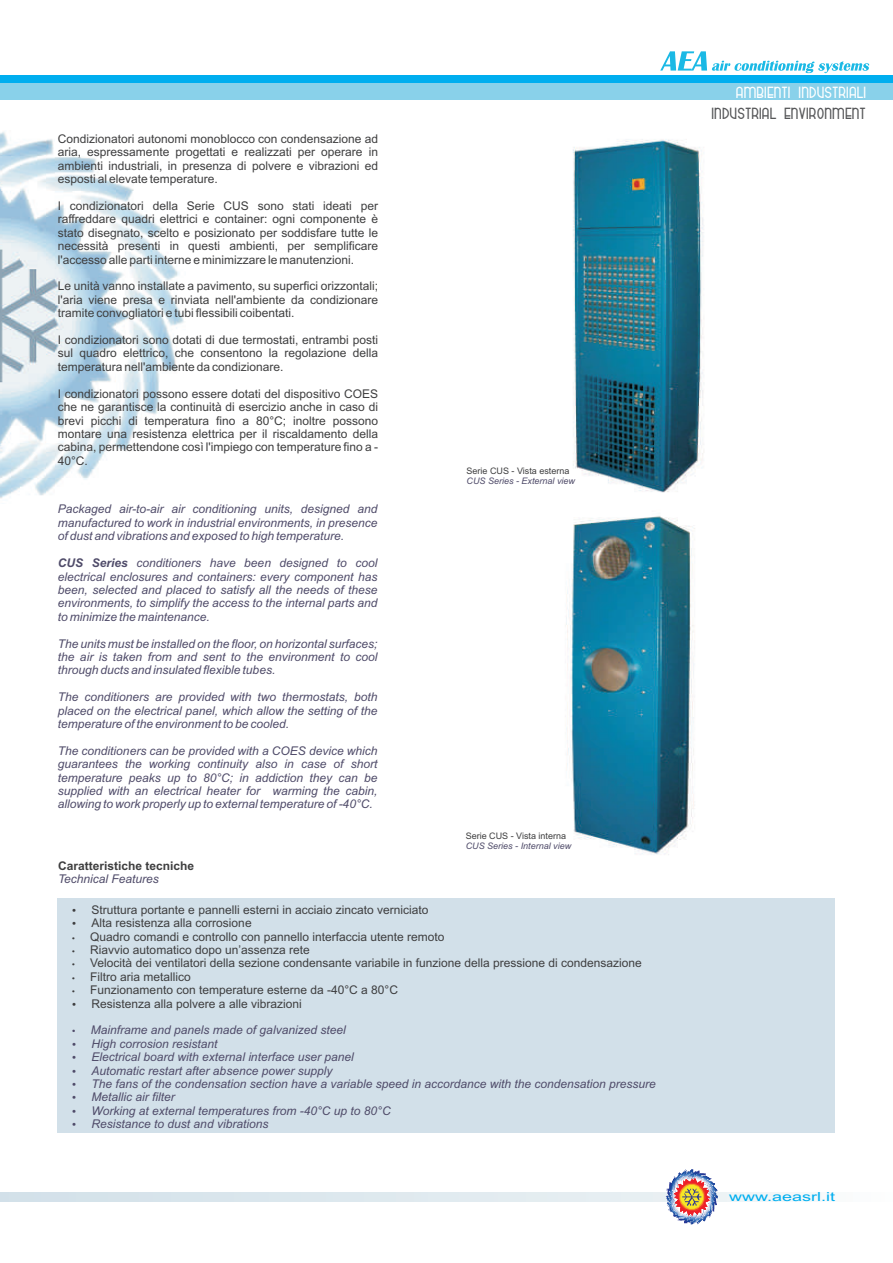
<style>
.page{position:relative;width:893px;height:1263px;background:#fff}
.page>*{position:absolute;margin:0;border:0;box-sizing:border-box;transform-origin:0 0}
.t1{font:14.1px "Dekthusian";color:#57585a}
.t2{font:14.1px "Dekthusian";color:#fff}
.t3{font:12.6px "Arial";color:#00aeef;scale:1.44 1}
.t4{font:12px/13.4px "Arial";color:#3e3e3f;text-align:justify}
.t5{font:italic 12px/13.4px "Arial";color:#4f4b69;text-align:justify}
.t6{font:700 12px "Arial";color:#3e3e3f}
.t7{font:italic 9px "Arial";color:#4f4b69}
.t8{font:9px "Arial";color:#3e3e3f}
.s1{font-weight:700}
</style>
<div class="page">
<img style="left:0;top:132px;width:184px;height:366px">
<svg style="left:660px;top:51px;width:209px;height:22px"></svg>
<svg style="left:0;top:1192px;width:800px;height:9px;background:#dfe9ee"></svg>
<svg style="left:666px;top:1169px;width:53px;height:55px"></svg>
<div style="left:0;top:75px;width:893px;height:25px;background:#89d1ea"></div>
<div style="left:0;top:75px;width:893px;height:8px;background:#00aeef"></div>
<img style="left:573px;top:139px;width:131px;height:354px">
<img style="left:566px;top:516px;width:129px;height:339px">
<div style="left:58px;top:898px;width:777px;height:234px;background:#d2e0e9"></div>
<p class="t4" style="left:58px;top:133px;width:322px">Condizionatori autonomi monoblocco con condensazione ad aria, espressamente progettati e realizzati per operare in ambienti industriali, in presenza di polvere e vibrazioni ed esposti al elevate temperature.</p>
<p class="t4" style="left:58px;top:200px;width:322px">I condizionatori della Serie CUS sono stati ideati per raffreddare quadri elettrici e container: ogni componente è stato disegnato, scelto e posizionato per soddisfare tutte le necessità presenti in questi ambienti, per semplificare l'accesso alle parti interne e minimizzare le manutenzioni.</p>
<p class="t4" style="left:58px;top:281px;width:322px">Le unità vanno installate a pavimento, su superfici orizzontali; l'aria viene presa e rinviata nell'ambiente da condizionare tramite convogliatori e tubi flessibili coibentati.</p>
<p class="t4" style="left:58px;top:334px;width:322px">I condizionatori sono dotati di due termostati, entrambi posti sul quadro elettrico, che consentono la regolazione della temperatura nell'ambiente da condizionare.</p>
<p class="t4" style="left:58px;top:388px;width:322px">I condizionatori possono essere dotati del dispositivo COES che ne garantisce la continuità di esercizio anche in caso di brevi picchi di temperatura fino a 80°C; inoltre possono montare una resistenza elettrica per il riscaldamento della cabina, permettendone così l'impiego con temperature fino a - 40°C.</p>
<p class="t5" style="left:58px;top:504px;width:321px">Packaged air-to-air air conditioning units, designed and manufactured to work in industrial environments, in presence of dust and vibrations and exposed to high temperature.</p>
<p class="t5" style="left:58px;top:557px;width:321px"><span class="s1">CUS Series</span> conditioners have been designed to cool electrical enclosures and containers: every component has been, selected and placed to satisfy all the needs of these environments, to simplify the access to the internal parts and to minimize the maintenance.</p>
<p class="t5" style="left:58px;top:638px;width:321px">The units must be installed on the floor, on horizontal surfaces; the air is taken from and sent to the environment to cool through ducts and insulated flexible tubes.</p>
<p class="t5" style="left:58px;top:691px;width:321px">The conditioners are provided with two thermostats, both placed on the electrical panel, which allow the setting of the temperature of the environment to be cooled.</p>
<p class="t5" style="left:58px;top:745px;width:321px">The conditioners can be provided with a COES device which guarantees the working continuity also in case of short temperature peaks up to 80°C; in addiction they can be supplied with an electrical heater for warming the cabin, allowing to work properly up to external temperature of -40°C.</p>
<p class="t6" style="left:58px;top:861px;width:138px">Caratteristiche tecniche</p>
<p class="t5" style="left:58px;top:873px;width:102px">Technical Features</p>
<p class="t8" style="left:466px;top:467px;width:104px">Serie CUS - Vista esterna</p>
<p class="t7" style="left:466px;top:477px;width:110px">CUS Series - External view</p>
<p class="t8" style="left:466px;top:832px;width:102px">Serie CUS - Vista interna</p>
<p class="t7" style="left:466px;top:842px;width:107px">CUS Series - Internal view</p>
<p class="t4" style="left:90px;top:904px;width:553px;text-align:left">Struttura portante e pannelli esterni in acciaio zincato verniciato<br>Alta resistenza alla corrosione<br>Quadro comandi e controllo con pannello interfaccia utente remoto<br>Riavvio automatico dopo un’assenza rete<br>Velocità dei ventilatori della sezione condensante variabile in funzione della pressione di condensazione Filtro aria metallico<br>Funzionamento con temperature esterne da -40°C a 80°C<br>Resistenza alla polvere a alle vibrazioni</p>
<p class="t5" style="left:91px;top:1024px;width:566px;text-align:left">Mainframe and panels made of galvanized steel<br>High corrosion resistant<br>Electrical board with external interface user panel<br>Automatic restart after absence power supply<br>The fans of the condensation section have a variable speed in accordance with the condensation pressure Metallic air filter<br>Working at external temperatures from -40°C up to 80°C<br>Resistance to dust and vibrations</p>
<p class="t2" style="left:736px;top:86px;width:132px">AMBIENTI INDUSTRIALI</p>
<p class="t1" style="left:712px;top:107px;width:156px">INDUSTRIAL ENVIRONMENT</p>
<p class="t3" style="left:729px;top:1192px;width:75px">www.aeasrl.it</p>
</div>
